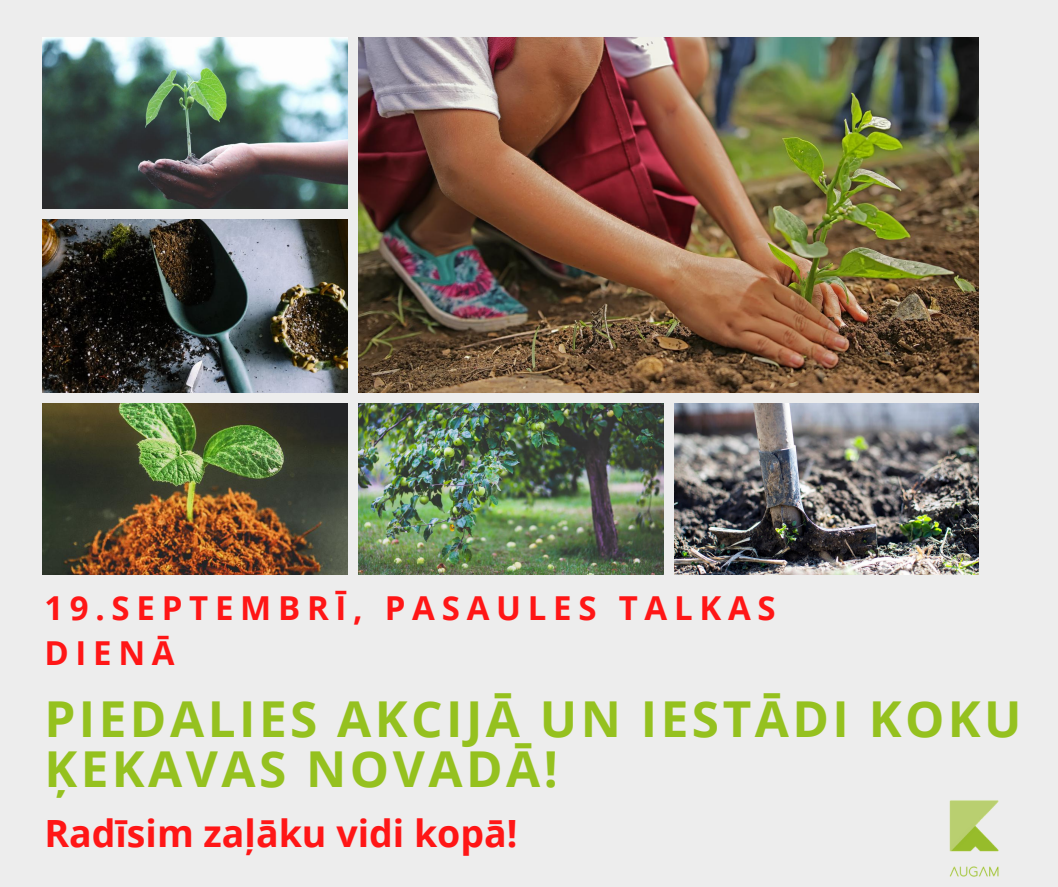
<style>
.page{position:relative;width:1058px;height:887px;background:#fff}
.page>*{position:absolute;margin:0;border:0;box-sizing:border-box;transform-origin:0 0}
.t1{font:700 49.5px/49.8px "Open Sans";letter-spacing:.07em;color:#95c11f}
.t2{font:700 37.5px "Open Sans";color:#ff1616}
.t3{font:700 33px/45.2px "Open Sans";letter-spacing:.205em;color:#ff1616}
</style>
<div class="page">
<div style="left:0;top:0;width:1058px;height:886px;background:#ededed"></div>
<img style="left:42px;top:37px;width:305px;height:171px">
<img style="left:358px;top:37px;width:620px;height:355px">
<img style="left:42px;top:220px;width:305px;height:172px">
<img style="left:42px;top:403px;width:305px;height:171px">
<img style="left:358px;top:403px;width:305px;height:171px">
<img style="left:675px;top:403px;width:303px;height:171px">
<img style="left:949px;top:800px;width:50px;height:77px">
<p class="t3" style="left:44px;top:584px;width:733px">19.SEPTEMBRĪ, PASAULES TALKAS<br>DIENĀ</p>
<p class="t1" style="left:44px;top:693px;width:978px">PIEDALIES AKCIJĀ UN IESTĀDI KOKU<br>ĶEKAVAS NOVADĀ!</p>
<p class="t2" style="left:44px;top:807px;width:475px">Radīsim zaļāku vidi kopā!</p>
</div>
